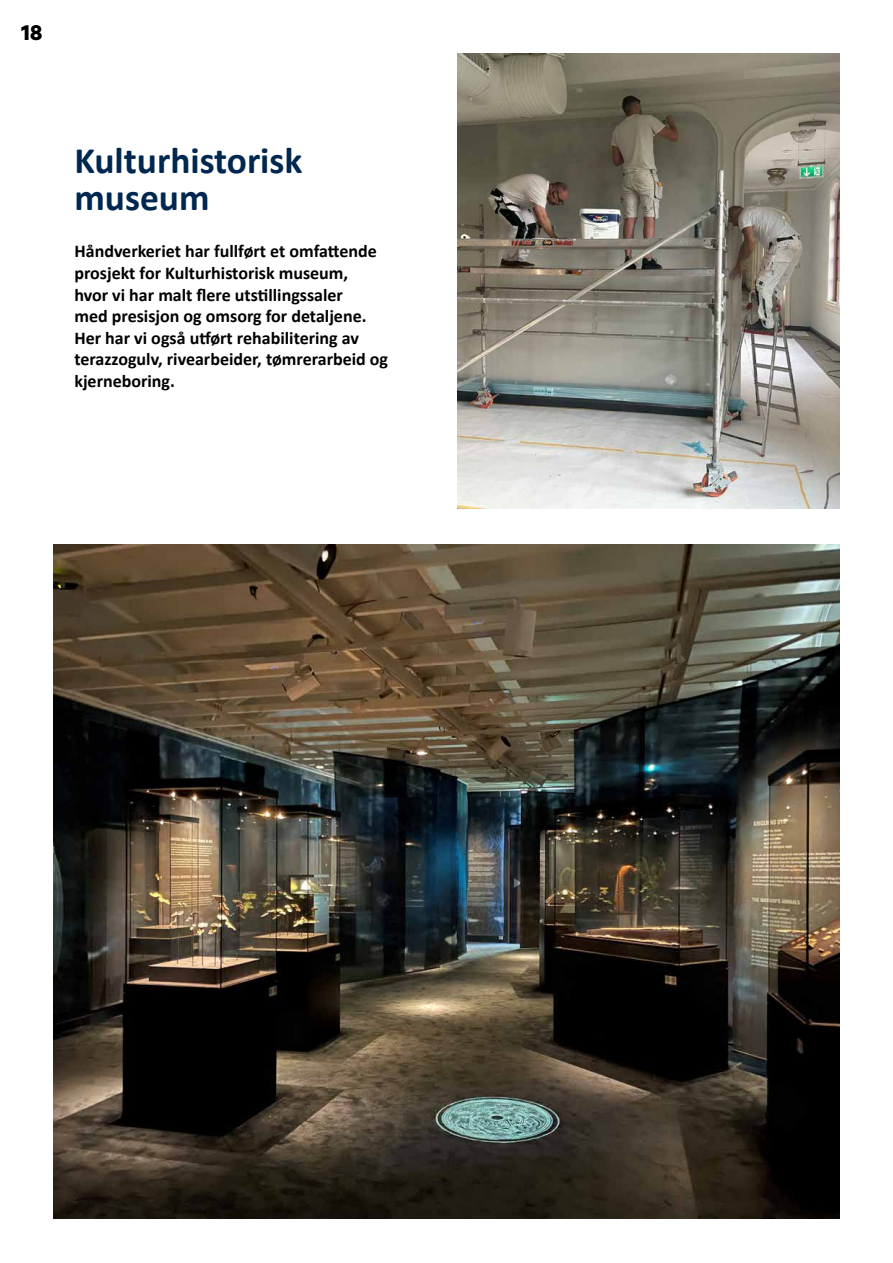
<style>
.page{position:relative;width:893px;height:1263px;background:#fff}
.page>*{position:absolute;margin:0;border:0;box-sizing:border-box;transform-origin:0 0}
.t1{font:700 37.5px/37.5px "Calibri";color:#00274f}
.t2{font:700 24px "Calibre";color:#000}
.t3{font:700 18px/21.6px "Calibri";color:#000}
</style>
<div class="page">
<img style="left:457px;top:53px;width:383px;height:456px">
<img style="left:53px;top:544px;width:787px;height:674px">
<h2 class="t2" style="left:21px;top:18px;width:23px">18</h2>
<h1 class="t1" style="left:74px;top:141px;width:230px">Kulturhistorisk museum</h1>
<p class="t3" style="left:74px;top:240px;width:315px">Håndverkeriet har fullført et omfattende prosjekt for Kulturhistorisk museum,<br>hvor vi har malt flere utstillingssaler<br>med presisjon og omsorg for detaljene.<br>Her har vi også utført rehabilitering av terazzogulv, rivearbeider, tømrerarbeid og kjerneboring.</p>
</div>
